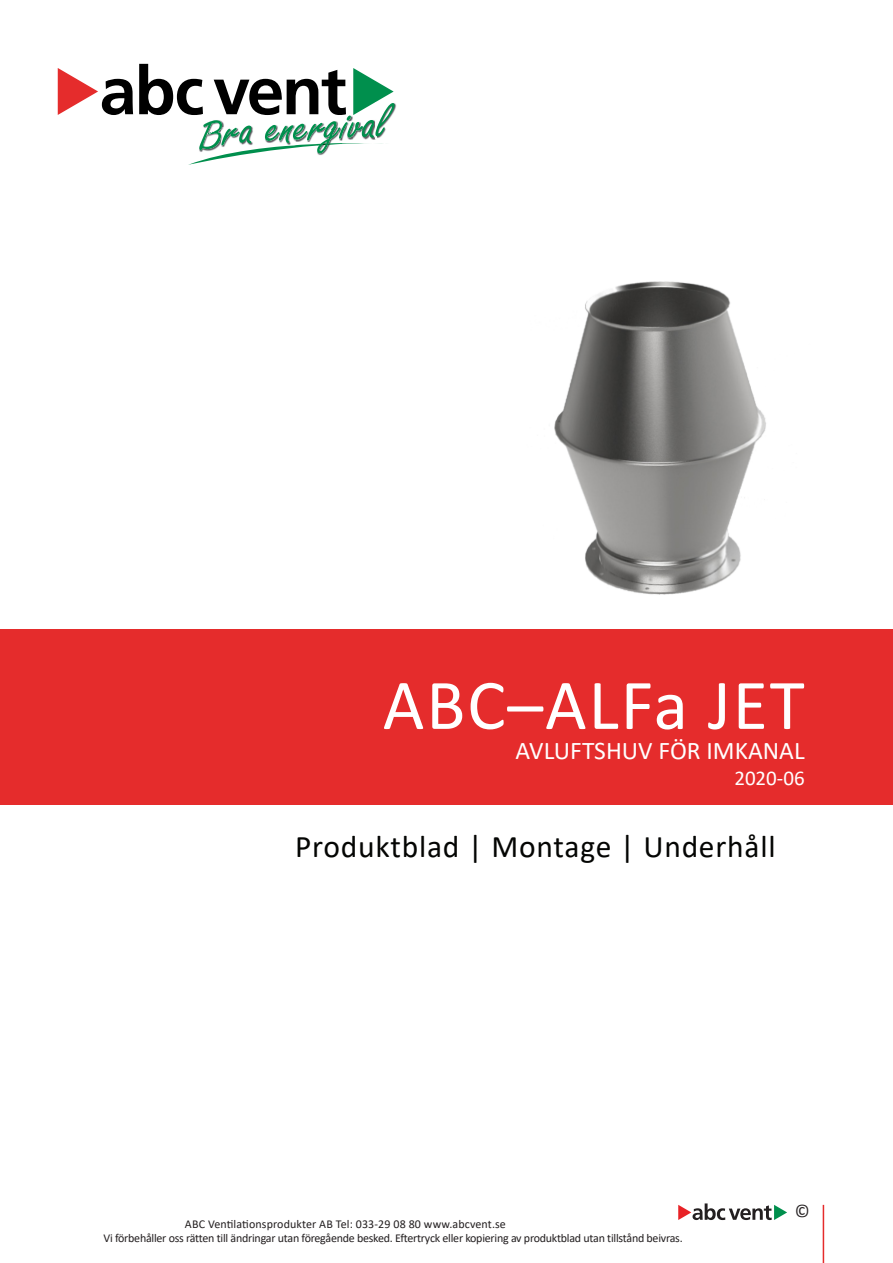
<style>
.page{position:relative;width:893px;height:1263px;background:#fff}
.page>*{position:absolute;margin:0;border:0;box-sizing:border-box;transform-origin:0 0}
.Rubrik{font:72px "Calibri";letter-spacing:.025em;color:#fff}
.t1{font:31.5px "Calibri";letter-spacing:.025em;color:#040503}
.Rubrik-2{font:25.5px "Calibri";color:#fff}
.översikt_rubrik{font:21px "Calibri";color:#fff}
.t2{font:18px "Calibri";color:#231f20}
.t3{font:12px "Calibri";letter-spacing:-.02em;color:#231f20}
.t4{font:12px "Calibri";letter-spacing:.01em;color:#231f20}
</style>
<div class="page">
<hr style="left:823px;top:1205px;width:1px;height:58px;background:#e52c2c">
<svg style="left:678px;top:1203px;width:109px;height:17px"></svg>
<div style="left:0;top:629px;width:893px;height:176px;background:#e52c2c"></div>
<img style="left:554px;top:281px;width:212px;height:314px">
<svg style="left:58px;top:68px;width:75px;height:47px"></svg>
<svg style="left:139px;top:64px;width:256px;height:101px"></svg>
<p class="Rubrik" style="left:383px;top:655px;width:423px">ABC–ALFa JET</p>
<p class="Rubrik-2" style="left:516px;top:733px;width:291px">AVLUFTSHUV FÖR IMKANAL</p>
<p class="översikt_rubrik" style="left:734px;top:763px;width:72px">2020-06</p>
<p class="t1" style="left:295px;top:824px;width:482px">Produktblad | Montage | Underhåll</p>
<p class="t4" style="left:185px;top:1215px;width:322px">ABC Ventilationsprodukter AB Tel: 033-29 08 80 www.abcvent.se</p>
<p class="t3" style="left:103px;top:1229px;width:581px">Vi förbehåller oss rätten till ändringar utan föregående besked. Eftertryck eller kopiering av produktblad utan tillstånd beivras.</p>
<h3 class="t2" style="left:795px;top:1198px;width:17px">©</h3>
</div>
